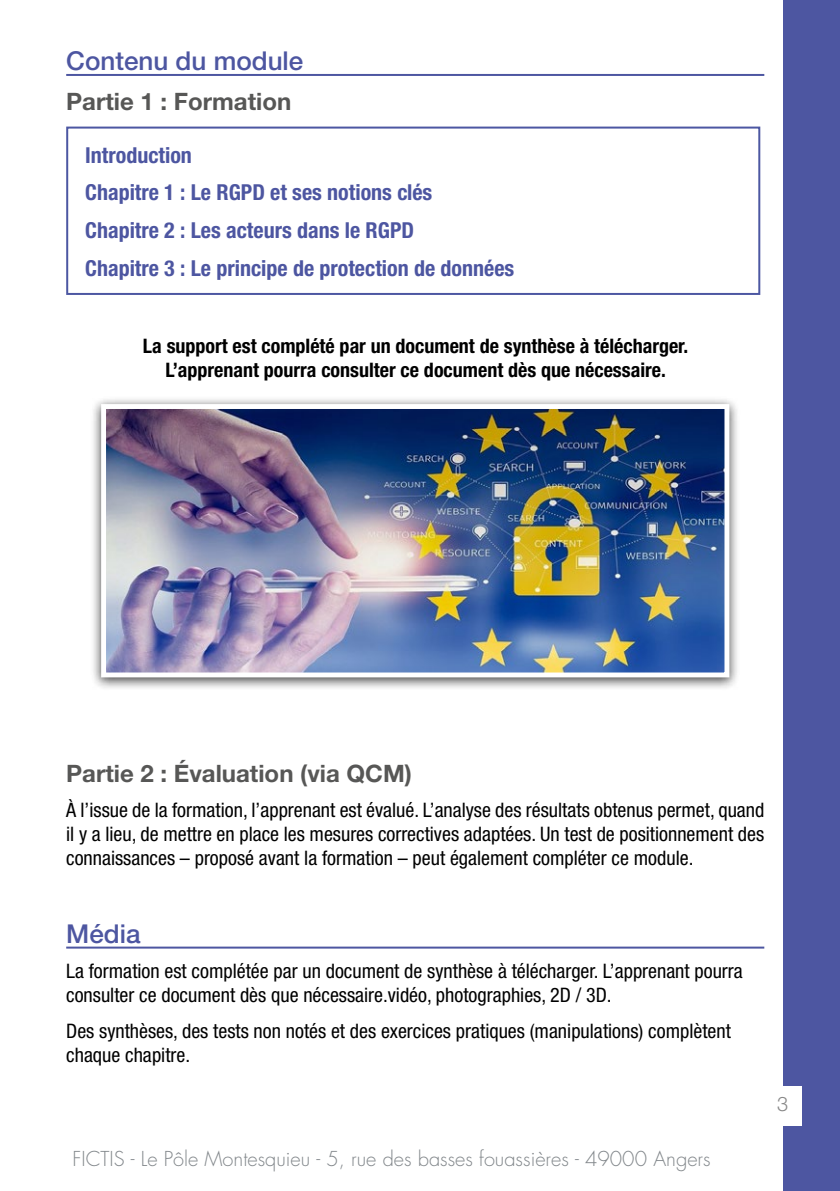
<style>
.page{position:relative;width:840px;height:1191px;background:#fff}
.page>*{position:absolute;margin:0;border:0;box-sizing:border-box;transform-origin:0 0}
.t1{font:500 26px "Helvetica Neue";color:#4d56a1}
.t2{font:700 24px "Helvetica Neue LT Std";color:#575756}
.t3{font:700 condensed 22px/37.8px "Helvetica Neue";color:#4d56a1}
.t4{font:condensed 20px/24px "Helvetica Neue";color:#000}
.t5{font:700 condensed 20px/24px "Helvetica Neue";color:#000;text-align:center}
.t6{font:300 20px "Futura";color:#82878b}
.t7{font:300 20px "Helvetica Neue LT Std";color:#878787}
</style>
<div class="page">
<div style="left:782px;top:0;width:57px;height:1191px;background:#4d56a1"></div>
<div style="left:764px;top:1086px;width:37px;height:39px;background:#fff"></div>
<hr style="left:66px;top:74px;width:697px;height:2px;background:#4d56a1">
<hr style="left:66px;top:946px;width:697px;height:2px;background:#4d56a1">
<div style="left:66px;top:127px;width:693px;height:168px;border:2px solid #4c57a2"></div>
<div style="left:90px;top:396px;width:649px;height:295px;background:#000;opacity:.75"></div>
<img style="left:107px;top:410px;width:616px;height:261px">
<div style="left:101px;top:404px;width:628px;height:273px;border:5px solid #fff"></div>
<h1 class="t1" style="left:66px;top:46px;width:238px">Contenu du module</h1>
<p class="t2" style="left:66px;top:87px;width:226px">Partie 1 : Formation</p>
<p class="t3" style="left:85px;top:136px;width:430px">Introduction<br>Chapitre 1 : Le RGPD et ses notions clés<br>Chapitre 2 : Les acteurs dans le RGPD<br>Chapitre 3 : Le principe de protection de données</p>
<p class="t5" style="left:143px;top:333px;width:546px">La support est complété par un document de synthèse à télécharger.<br>L’apprenant pourra consulter ce document dès que nécessaire.</p>
<p class="t2" style="left:66px;top:758px;width:347px">Partie 2 : Évaluation (via QCM)</p>
<p class="t4" style="left:66px;top:798px;width:699px;text-align:justify">À l’issue de la formation, l’apprenant est évalué. L’analyse des résultats obtenus permet, quand il y a lieu, de mettre en place les mesures correctives adaptées. Un test de positionnement des connaissances – proposé avant la formation – peut également compléter ce module.</p>
<h1 class="t1" style="left:66px;top:918px;width:76px">Média</h1>
<p class="t4" style="left:66px;top:959px;width:677px">La formation est complétée par un document de synthèse à télécharger. L’apprenant pourra consulter ce document dès que nécessaire.vidéo, photographies, 2D / 3D.</p>
<p class="t4" style="left:66px;top:1018px;width:665px">Des synthèses, des tests non notés et des exercices pratiques (manipulations) complètent chaque chapitre.</p>
<p class="t6" style="left:73px;top:1145px;width:639px">FICTIS - Le Pôle Montesquieu - 5, rue des basses fouassières - 49000 Angers</p>
<p class="t7" style="left:776px;top:1091px;width:13px">3</p>
</div>
